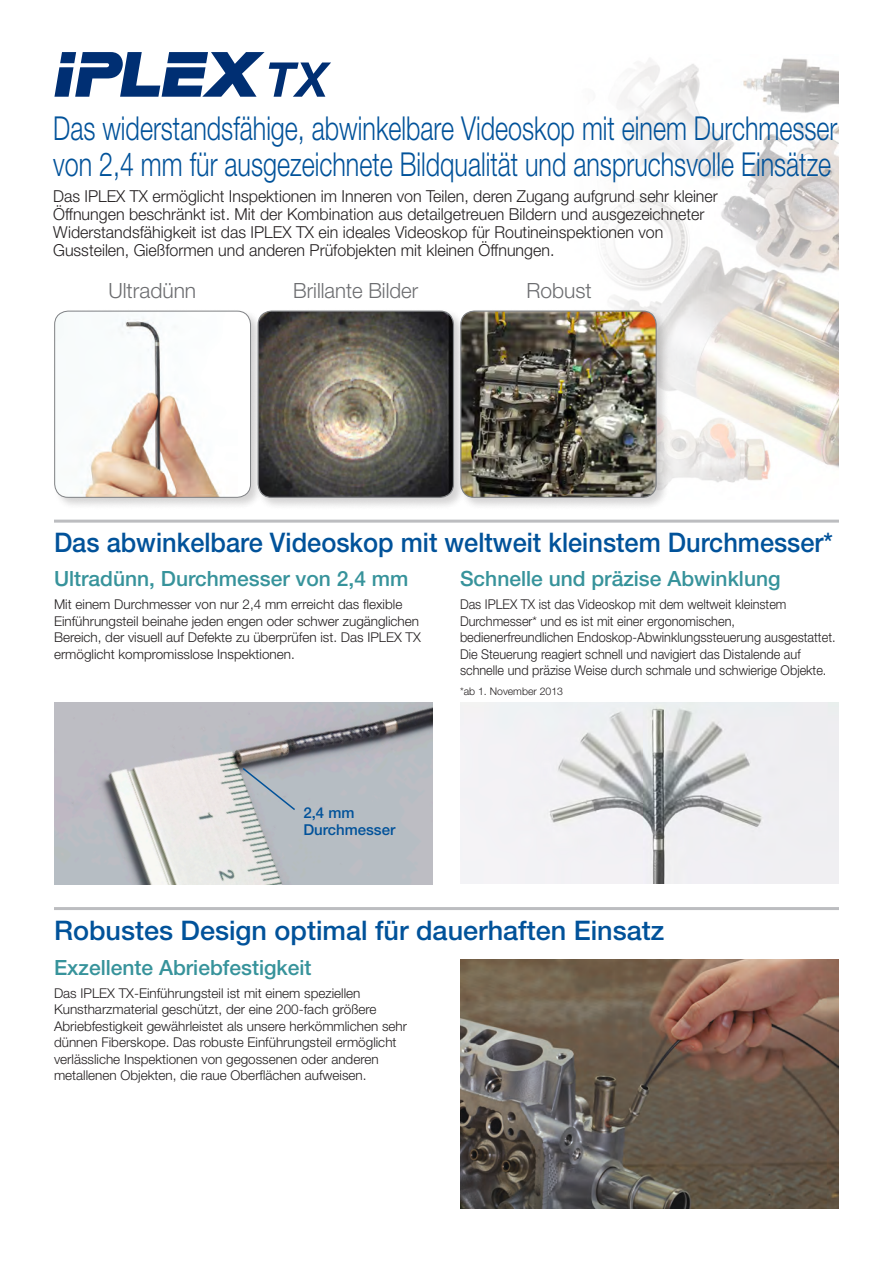
<style>
.page{position:relative;width:893px;height:1263px;background:#fff}
.page>*{position:absolute;margin:0;border:0;box-sizing:border-box;transform-origin:0 0}
.Title_1_287_nonTOC{font:300 33px/36px "Helvetica Neue LT Pro";color:#01529a;scale:.76 1}
.Title_1_287_nonTOC-2{font:500 27px "Helvetica Neue LT Pro";color:#01529a;scale:.94 1}
.Title_1_287_nonTOC-3{font:500 27px "Helvetica Neue LT Pro";color:#01529a}
.Title_2_287_nonTOC{font:500 21px "Helvetica Neue LT Pro";color:#37939b}
.Title_2_287_nonTOC-2{font:300 21px "Helvetica Neue LT Pro";color:#6c6d70}
.Text{font:300 16.5px/18px "Helvetica Neue LT Pro";color:#231f20}
.Text-2{font:500 15px/16.5px "Helvetica Neue LT Pro";color:#01529a}
.Text-3{font:300 13.5px/16.5px "Helvetica Neue LT Pro";color:#231f20}
.Text-4{font:300 13.5px/16.5px "Helvetica Neue LT Pro";color:#231f20;scale:.94 1}
.Text-5{font:300 10.5px "Helvetica Neue LT Pro";color:#231f20}
</style>
<div class="page">
<img style="left:601px;top:58px;width:238px;height:425px">
<img style="left:460px;top:702px;width:379px;height:182px">
<img style="left:460px;top:959px;width:379px;height:250px">
<img style="left:54px;top:703px;width:379px;height:181px">
<hr style="left:54px;top:520px;width:785px;height:3px;background:#bcbdc0">
<hr style="left:54px;top:907px;width:785px;height:3px;background:#bcbdc0">
<div style="left:53px;top:309px;width:210px;height:201px;background:#231f20;opacity:.2"></div>
<img style="left:55px;top:311px;width:196px;height:186px">
<div style="left:54px;top:311px;width:197px;height:187px;border:1px solid #808285;border-radius:14px"></div>
<div style="left:255px;top:308px;width:212px;height:202px;background:#231f20;opacity:.2"></div>
<img style="left:258px;top:311px;width:195px;height:186px">
<div style="left:258px;top:311px;width:196px;height:187px;border:1px solid #808285;border-radius:14px"></div>
<div style="left:458px;top:308px;width:211px;height:202px;background:#231f20;opacity:.2"></div>
<img style="left:461px;top:311px;width:195px;height:186px">
<div style="left:460px;top:311px;width:197px;height:187px;border:1px solid #808285;border-radius:14px"></div>
<svg style="left:54px;top:52px;width:277px;height:45px"></svg>
<svg style="left:241px;top:766px;width:56px;height:46px"></svg>
<p class="Title_1_287_nonTOC" style="left:53px;top:109px;width:1033px">Das widerstandsfähige, abwinkelbare Videoskop mit einem Durchmesser von 2,4 mm für ausgezeichnete Bildqualität und anspruchsvolle Einsätze</p>
<p class="Text" style="left:53px;top:187px;width:666px">Das IPLEX TX ermöglicht Inspektionen im Inneren von Teilen, deren Zugang aufgrund sehr kleiner Öffnungen beschränkt ist. Mit der Kombination aus detailgetreuen Bildern und ausgezeichneter Widerstandsfähigkeit ist das IPLEX TX ein ideales Videoskop für Routineinspektionen von Gussteilen, Gießformen und anderen Prüfobjekten mit kleinen Öffnungen.</p>
<p class="Title_2_287_nonTOC-2" style="left:108px;top:278px;width:89px">Ultradünn</p>
<p class="Title_2_287_nonTOC-2" style="left:293px;top:278px;width:126px">Brillante Bilder</p>
<p class="Title_2_287_nonTOC-2" style="left:526px;top:278px;width:67px">Robust</p>
<p class="Title_1_287_nonTOC-2" style="left:54px;top:526px;width:830px">Das abwinkelbare Videoskop mit weltweit kleinstem Durchmesser*</p>
<p class="Title_2_287_nonTOC" style="left:54px;top:566px;width:356px">Ultradünn, Durchmesser von 2,4 mm</p>
<p class="Text-3" style="left:54px;top:596px;width:368px">Mit einem Durchmesser von nur 2,4 mm erreicht das flexible Einführungsteil beinahe jeden engen oder schwer zugänglichen Bereich, der visuell auf Defekte zu überprüfen ist. Das IPLEX TX ermöglicht kompromisslose Inspektionen.</p>
<p class="Title_2_287_nonTOC" style="left:460px;top:566px;width:322px">Schnelle und präzise Abwinklung</p>
<p class="Text-4" style="left:460px;top:596px;width:401px">Das IPLEX TX ist das Videoskop mit dem weltweit kleinstem Durchmesser* und es ist mit einer ergonomischen, bedienerfreundlichen Endoskop-Abwinklungssteuerung ausgestattet.<br>Die Steuerung reagiert schnell und navigiert das Distalende auf schnelle und präzise Weise durch schmale und schwierige Objekte.</p>
<p class="Text-5" style="left:460px;top:684px;width:105px">*ab 1. November 2013</p>
<p class="Text-2" style="left:303px;top:804px;width:93px">2,4 mm<br>Durchmesser</p>
<p class="Title_1_287_nonTOC-3" style="left:54px;top:914px;width:612px">Robustes Design optimal für dauerhaften Einsatz</p>
<p class="Title_2_287_nonTOC" style="left:54px;top:954px;width:259px">Exzellente Abriebfestigkeit</p>
<p class="Text-3" style="left:54px;top:984px;width:355px">Das IPLEX TX-Einführungsteil ist mit einem speziellen Kunstharzmaterial geschützt, der eine 200-fach größere Abriebfestigkeit gewährleistet als unsere herkömmlichen sehr dünnen Fiberskope. Das robuste Einführungsteil ermöglicht verlässliche Inspektionen von gegossenen oder anderen metallenen Objekten, die raue Oberflächen aufweisen.</p>
</div>
